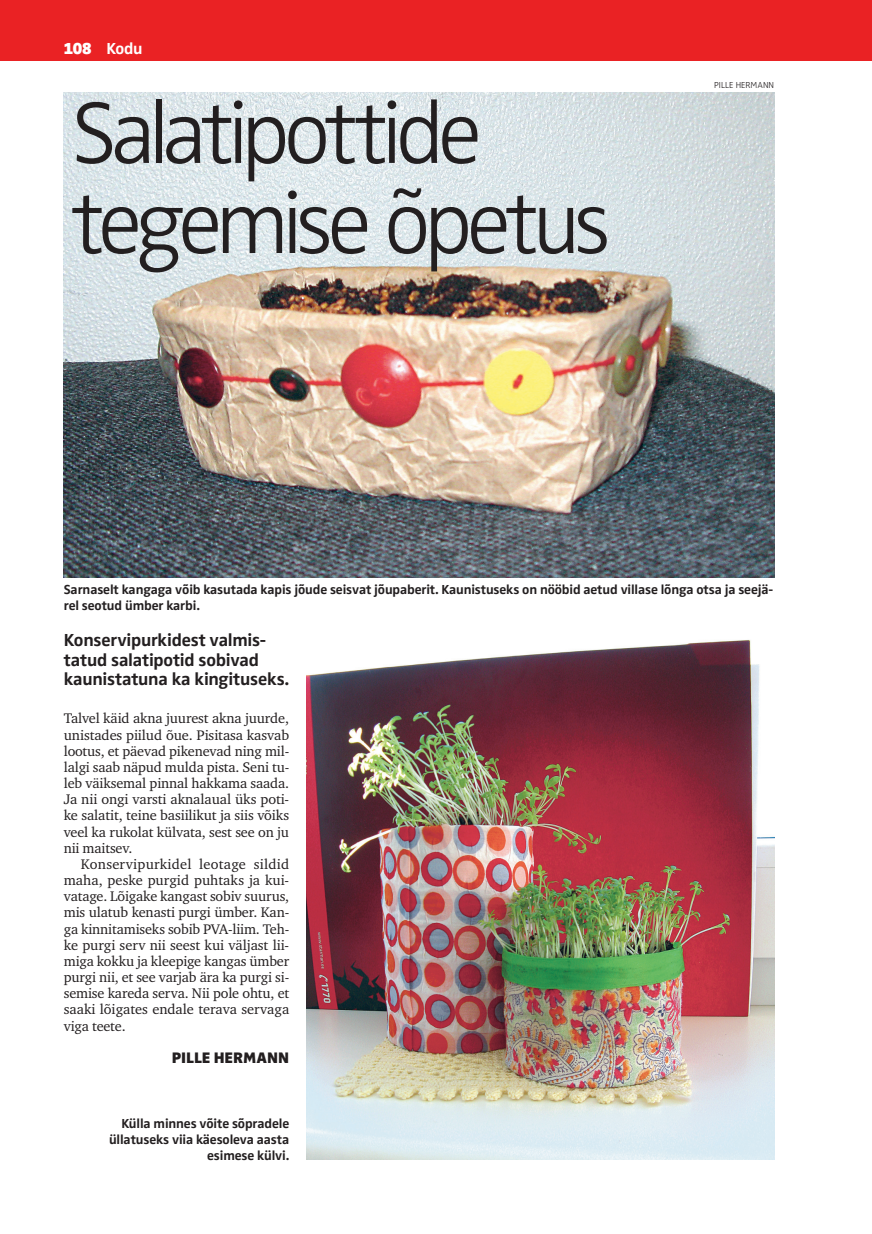
<style>
.page{position:relative;width:872px;height:1234px;background:#fff}
.page>*{position:absolute;margin:0;border:0;box-sizing:border-box;transform-origin:0 0}
.t1{font:300 90px/90px "Zwo Pro";letter-spacing:-.07em;color:#231f20}
.t2{font:700 18px/19.5px "Zwo Pro";letter-spacing:-.015em;color:#231f20}
.t3{font:700 16.5px "Zwo Pro";color:#fff}
.t4{font:900 15.75px "Zwo Pro";color:#231f20}
.t5{font:14.25px/16.2px "Charter ITC";letter-spacing:-.01em;color:#231f20;text-align:justify}
.t6{font:700 13.5px/16.2px "Zwo Pro";letter-spacing:-.01em;color:#231f20}
.t7{font:300 9px "Zwo Pro";color:#231f20}
.s1{font-weight:900}
</style>
<div class="page">
<div style="left:0;top:0;width:872px;height:60px;background:#ea2224"></div>
<img style="left:64px;top:93px;width:710px;height:484px">
<img style="left:306px;top:640px;width:468px;height:519px">
<p class="t3" style="left:64px;top:39px;width:80px"><span class="s1">108</span> Kodu</p>
<h1 class="t1" style="left:72px;top:90px;width:541px">Salatipottide tegemise õpetus</h1>
<p class="t7" style="left:714px;top:80px;width:61px">PILLE HERMANN</p>
<p class="t6" style="left:64px;top:581px;width:711px">Sarnaselt kangaga võib kasutada kapis jõude seisvat jõupaberit. Kaunistuseks on nööbid aetud villase lõnga otsa ja seejä&shy;rel seotud ümber karbi.</p>
<p class="t2" style="left:64px;top:630px;width:227px">Konservipurkidest valmis&shy;tatud salatipotid sobivad kaunistatuna ka kingituseks.</p>
<p class="t5" style="left:64px;top:710px;width:227px">Talvel käid akna juurest akna juurde, unistades piilud õue. Pisitasa kasvab lootus, et päevad pikenevad ning mil&shy;lalgi saab näpud mulda pista. Seni tu&shy;leb väiksemal pinnal hakkama saada.<br>Ja nii ongi varsti aknalaual üks poti&shy;ke salatit, teine basiilikut ja siis võiks veel ka rukolat külvata, sest see on ju nii maitsev.</p>
<p class="t5" style="left:64px;top:855px;width:227px;text-indent:17px">Konservipurkidel leotage sildid maha, peske purgid puhtaks ja kui&shy;vatage. Lõigake kangast sobiv suurus, mis ulatub kenasti purgi ümber. Kan&shy;ga kinnitamiseks sobib PVA-liim. Teh&shy;ke purgi serv nii seest kui väljast lii&shy;miga kokku ja kleepige kangas ümber purgi nii, et see varjab ära ka purgi si&shy;semise kareda serva. Nii pole ohtu, et saaki lõigates endale terava servaga viga teete.</p>
<p class="t4" style="left:172px;top:1047px;width:119px">PILLE HERMANN</p>
<p class="t6" style="left:109px;top:1114px;width:182px;text-align:right">Külla minnes võite sõpradele üllatuseks viia käesoleva aasta esimese külvi.</p>
</div>
